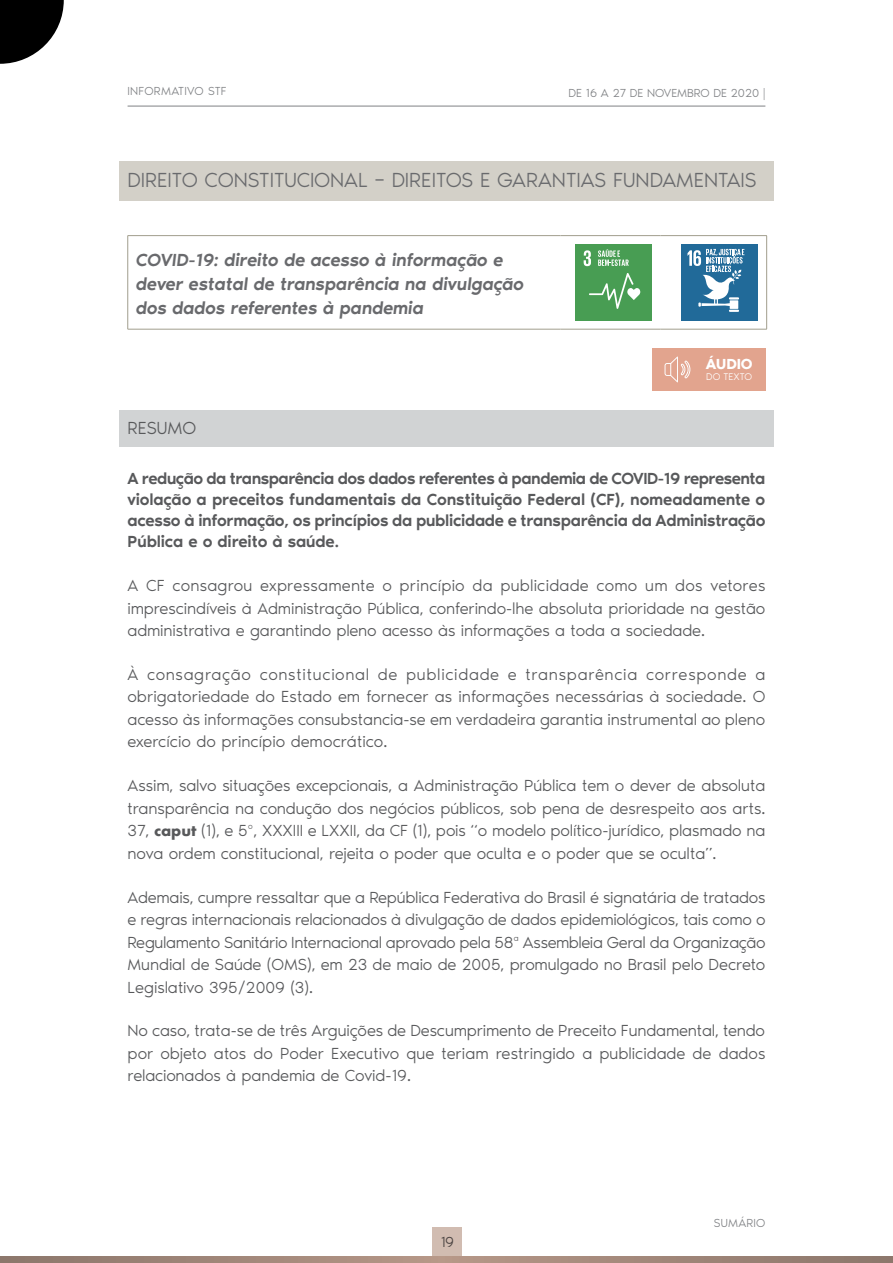
<style>
.page{position:relative;width:893px;height:1263px;background:#fff}
.page>*{position:absolute;margin:0;border:0;box-sizing:border-box;transform-origin:0 0}
.t1{font:300 21px "Noir Pro";color:#696a6d}
.t2{font:italic 500 18px/24px "Noir Pro";letter-spacing:-.01em;color:#696a6d}
.t3{font:300 18px "Noir Pro";color:#58595b}
.t4{font:300 16.5px/22.5px "Noir Pro";letter-spacing:-.01em;color:#58595b;text-align:justify}
.t5{font:500 16.5px/21px "Noir Pro";letter-spacing:-.015em;color:#58595b;text-align:justify}
.t6{font:600 15px "Noir Pro";letter-spacing:-.005em;color:#fff}
.t7{font:300 15px "Noir Pro";color:#58595b}
.t8{font:300 12px "Noir Pro";letter-spacing:.01em;color:#808285}
.t9{font:300 10.05px "Noir Pro";letter-spacing:.005em;color:#fff}
.s1{font-family:"Futura PT";font-weight:700}
</style>
<div class="page">
<hr style="left:128px;top:106px;width:637px;height:1px;background:#808285">
<div style="left:432px;top:1227px;width:30px;height:29px;background:#d1bcb1"></div>
<svg style="left:0;top:1256px;width:893px;height:7px;background:#a08679"></svg>
<svg style="left:0;top:0;width:64px;height:64px"></svg>
<div style="left:119px;top:162px;width:655px;height:39px;background:#d3d0c8"></div>
<div style="left:119px;top:411px;width:655px;height:36px;background:#d1d3d4"></div>
<hr style="left:128px;top:235px;width:432px;height:1px;background:#a19e8d">
<hr style="left:127px;top:236px;width:1px;height:93px;background:#a19e8d">
<hr style="left:560px;top:235px;width:100px;height:1px;background:#a19e8d">
<hr style="left:660px;top:235px;width:107px;height:1px;background:#a19e8d">
<hr style="left:766px;top:236px;width:1px;height:93px;background:#a19e8d">
<hr style="left:128px;top:329px;width:432px;height:1px;background:#a19e8d">
<hr style="left:560px;top:329px;width:100px;height:1px;background:#a19e8d">
<hr style="left:660px;top:329px;width:107px;height:1px;background:#a19e8d">
<div style="left:575px;top:244px;width:77px;height:77px;background:#489d53"></div>
<svg style="left:584px;top:250px;width:7px;height:16px"></svg>
<svg style="left:589px;top:273px;width:51px;height:36px"></svg>
<svg style="left:598px;top:249px;width:31px;height:17px"></svg>
<div style="left:682px;top:244px;width:76px;height:76px;background:#216a99"></div>
<svg style="left:687px;top:249px;width:57px;height:63px"></svg>
<div style="left:652px;top:348px;width:113px;height:43px;background:#e2a48e"></div>
<svg style="left:665px;top:356px;width:26px;height:26px"></svg>
<p class="t8" style="left:128px;top:82px;width:101px">INFORMATIVO STF</p>
<p class="t8" style="left:569px;top:84px;width:198px">DE 16 a 27 de novembro de 2020 |</p>
<p class="t1" style="left:128px;top:164px;width:630px">DIREITO CONSTITUCIONAL – DIREITOS E GARANTIAS FUNDAMENTAIS</p>
<p class="t2" style="left:136px;top:246px;width:389px">COVID-19: direito de acesso à informação e dever estatal de transparência na divulgação dos dados referentes à pandemia</p>
<p class="t6" style="left:706px;top:352px;width:49px">ÁUDIO</p>
<p class="t9" style="left:706px;top:369px;width:47px">DO TEXTO</p>
<p class="t3" style="left:128px;top:414px;width:70px">RESUMO</p>
<p class="t5" style="left:128px;top:467px;width:639px">A redução da transparência dos dados referentes à pandemia de COVID-19 representa violação a preceitos fundamentais da Constituição Federal (CF), nomeadamente o acesso à informação, os princípios da publicidade e transparência da Administração Pública e o direito à saúde.</p>
<p class="t4" style="left:128px;top:573px;width:639px">A CF consagrou expressamente o princípio da publicidade como um dos vetores imprescindíveis à Administração Pública, conferindo-lhe absoluta prioridade na gestão administrativa e garantindo pleno acesso às informações a toda a sociedade.</p>
<p class="t4" style="left:128px;top:662px;width:639px">À consagração constitucional de publicidade e transparência corresponde a obrigatoriedade do Estado em fornecer as informações necessárias à sociedade. O acesso às informações consubstancia-se em verdadeira garantia instrumental ao pleno exercício do princípio democrático.</p>
<p class="t4" style="left:128px;top:773px;width:639px">Assim, salvo situações excepcionais, a Administração Pública tem o dever de absoluta transparência na condução dos negócios públicos, sob pena de desrespeito aos arts.<br>37, <span class="s1">caput</span> (1), e 5º, XXXIII e LXXII, da CF (1), pois “o modelo político-jurídico, plasmado na nova ordem constitucional, rejeita o poder que oculta e o poder que se oculta”.</p>
<p class="t4" style="left:128px;top:885px;width:639px">Ademais, cumpre ressaltar que a República Federativa do Brasil é signatária de tratados e regras internacionais relacionados à divulgação de dados epidemiológicos, tais como o Regulamento Sanitário Internacional aprovado pela 58ª Assembleia Geral da Organização Mundial de Saúde (OMS), em 23 de maio de 2005, promulgado no Brasil pelo Decreto Legislativo 395/2009 (3).</p>
<p class="t4" style="left:128px;top:1018px;width:639px">No caso, trata-se de três Arguições de Descumprimento de Preceito Fundamental, tendo por objeto atos do Poder Executivo que teriam restringido a publicidade de dados relacionados à pandemia de Covid-19.</p>
<p class="t7" style="left:440px;top:1231px;width:15px">19</p>
<p class="t8" style="left:714px;top:1214px;width:53px">SUMÁRIO</p>
</div>
